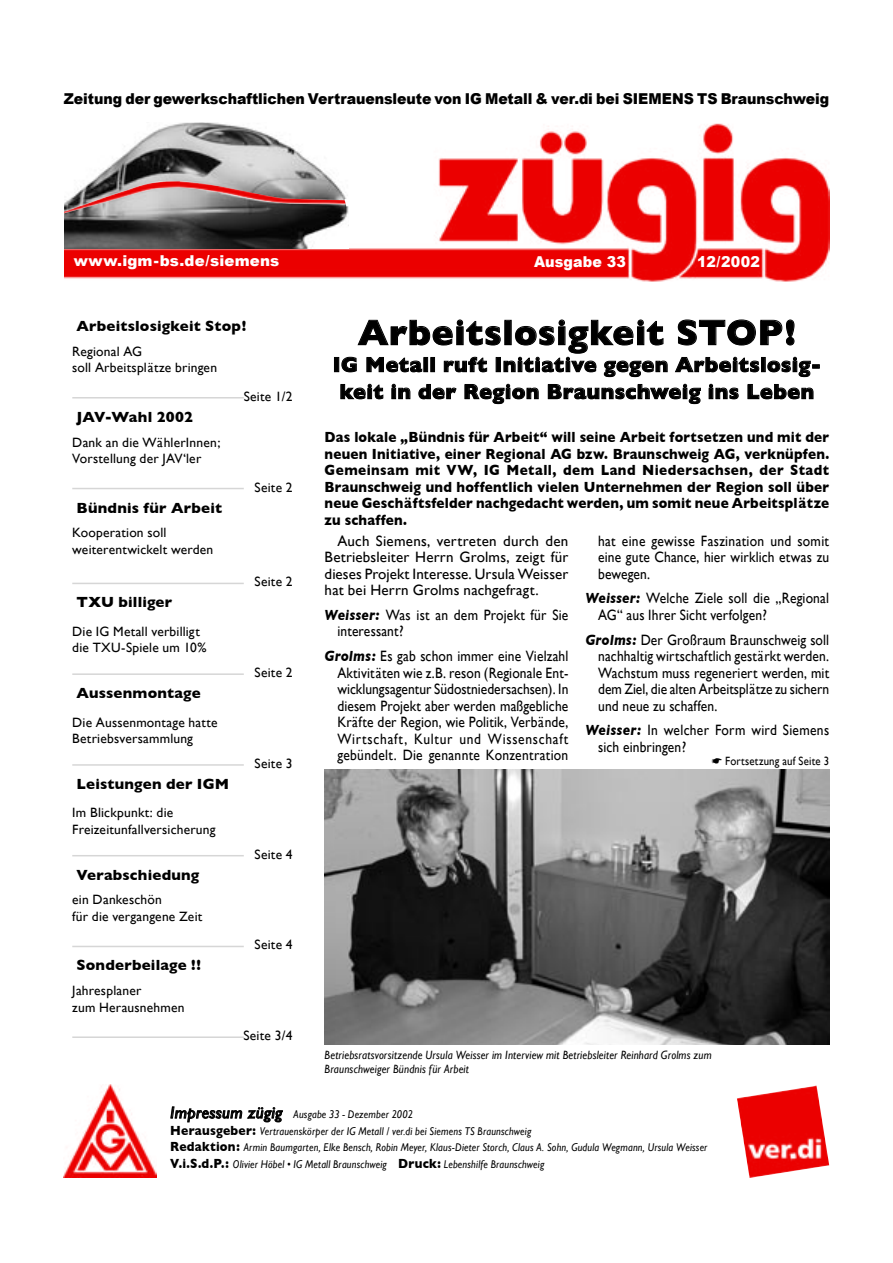
<style>
.page{position:relative;width:893px;height:1263px;background:#fff}
.page>*{position:absolute;margin:0;border:0;box-sizing:border-box;transform-origin:0 0}
.Titel_1{font:700 36px "Gill Sans";letter-spacing:.025em;color:#000}
.Titel_2{font:700 21px/27px "Gill Sans";letter-spacing:.03em;color:#000;text-align:center}
.Interview_Text{font:15px/16.5px "Gill Sans";letter-spacing:.015em;color:#000;scale:.9 1}
.Fließtext_Absatz2{font:700 15px/16.5px "Gill Sans";letter-spacing:.015em;color:#000;text-align:justify;scale:.9 1}
.Fließtext{font:15px/16.5px "Gill Sans";letter-spacing:.01em;color:#000;text-align:justify}
.Inhalt_1{font:700 15px "Gill Sans";letter-spacing:.01em;color:#000}
.Bildunterschrift{font:900 15px "Arial";letter-spacing:-.005em;color:#000;scale:.94 1}
.Fließtext-2{font:900 15px "Arial";letter-spacing:.01em;color:#fff}
.Bildunterschrift-2{font:900 15px "Arial";letter-spacing:.01em;color:#fff;scale:.95 1}
.Inhalt_2{font:13.5px/16.5px "Gill Sans";letter-spacing:.015em;color:#000}
.Inhalt_3{font:13.5px "Gill Sans";letter-spacing:.015em;color:#000}
.Bildunterschrift-3{font:italic 12px/14.4px "Gill Sans";letter-spacing:.015em;color:#000;scale:.9 1}
.t1{font:12px "Gill Sans";letter-spacing:.02em;color:#000;scale:.9 1}
.Fließtext_Absatz1{font:italic 11.25px "Gill Sans";letter-spacing:.02em;color:#000;scale:.9 1}
.Zwischentitel{font:italic 11.25px "Gill Sans";letter-spacing:.02em;color:#000;scale:.9 1}
.s1{font-weight:700;font-style:italic}
.s2{font-size:16.5px}
.s3{font-weight:700;font-style:normal;font-size:13.5px}
</style>
<div class="page">
<img style="left:64px;top:123px;width:765px;height:158px">
<img style="left:64px;top:122px;width:285px;height:126px">
<img style="left:64px;top:1084px;width:93px;height:94px">
<hr style="left:72px;top:397px;width:172px;height:1px;background:#d6d6d6">
<hr style="left:72px;top:488px;width:172px;height:1px;background:#d6d6d6">
<hr style="left:72px;top:583px;width:172px;height:1px;background:#d6d6d6">
<hr style="left:72px;top:673px;width:172px;height:2px;background:#d6d6d6">
<hr style="left:72px;top:764px;width:172px;height:2px;background:#d6d6d6">
<hr style="left:72px;top:855px;width:172px;height:1px;background:#d6d6d6">
<hr style="left:72px;top:946px;width:172px;height:1px;background:#d6d6d6">
<hr style="left:72px;top:1036px;width:172px;height:2px;background:#d6d6d6">
<img style="left:737px;top:1086px;width:92px;height:92px">
<img style="left:234px;top:195px;width:112px;height:9px">
<svg style="left:344px;top:196px;width:16px;height:10px"></svg>
<div style="left:351px;top:197px;width:25px;height:10px;background:#fff"></div>
<svg style="left:170px;top:1106px;width:113px;height:17px"></svg>
<img style="left:325px;top:769px;width:504px;height:275px">
<svg style="left:678px;top:319px;width:117px;height:27px"></svg>
<div style="left:334px;top:357px;width:5px;height:15px;border:1px solid #000"></div>
<svg style="left:341px;top:319px;width:327px;height:58px"></svg>
<svg style="left:675px;top:356px;width:84px;height:17px"></svg>
<div style="left:761px;top:357px;width:4px;height:15px;border:1px solid #000"></div>
<svg style="left:767px;top:356px;width:52px;height:21px"></svg>
<svg style="left:340px;top:383px;width:44px;height:17px"></svg>
<svg style="left:391px;top:383px;width:20px;height:16px"></svg>
<svg style="left:418px;top:384px;width:39px;height:16px"></svg>
<svg style="left:464px;top:383px;width:75px;height:21px"></svg>
<svg style="left:548px;top:383px;width:153px;height:21px"></svg>
<svg style="left:708px;top:383px;width:31px;height:17px"></svg>
<svg style="left:747px;top:384px;width:67px;height:16px"></svg>
<p class="Bildunterschrift" style="left:64px;top:91px;width:816px">Zeitung der gewerkschaftlichen Vertrauensleute von IG Metall &amp; ver.di bei SIEMENS TS Braunschweig</p>
<p class="Fließtext-2" style="left:74px;top:252px;width:207px">www.igm-bs.de/siemens</p>
<p class="Bildunterschrift-2" style="left:534px;top:253px;width:98px">Ausgabe 33</p>
<p class="Bildunterschrift-2" style="left:697px;top:253px;width:67px">12/2002</p>
<p class="Inhalt_1" style="left:77px;top:317px;width:171px">Arbeitslosigkeit Stop!</p>
<p class="Inhalt_2" style="left:72px;top:343px;width:146px">Regional AG<br>soll Arbeitsplätze bringen</p>
<p class="Inhalt_3" style="left:244px;top:388px;width:50px">Seite 1/2</p>
<p class="Inhalt_1" style="left:77px;top:408px;width:118px">JAV-Wahl 2002</p>
<p class="Inhalt_2" style="left:72px;top:434px;width:150px">Dank an die WählerInnen;<br>Vorstellung der JAV‘ler</p>
<p class="Inhalt_3" style="left:255px;top:479px;width:40px">Seite 2</p>
<p class="Inhalt_1" style="left:77px;top:499px;width:147px">Bündnis für Arbeit</p>
<p class="Inhalt_2" style="left:72px;top:524px;width:143px">Kooperation soll weiterentwickelt werden</p>
<p class="Inhalt_3" style="left:255px;top:574px;width:40px">Seite 2</p>
<p class="Inhalt_1" style="left:77px;top:594px;width:97px">TXU billiger</p>
<p class="Inhalt_2" style="left:72px;top:623px;width:136px">Die IG Metall verbilligt die TXU-Spiele um 10%</p>
<p class="Inhalt_3" style="left:255px;top:665px;width:40px">Seite 2</p>
<p class="Inhalt_1" style="left:77px;top:684px;width:126px">Aussenmontage</p>
<p class="Inhalt_2" style="left:72px;top:714px;width:147px">Die Aussenmontage hatte<br>Betriebsversammlung</p>
<p class="Inhalt_3" style="left:255px;top:755px;width:40px">Seite 3</p>
<p class="Inhalt_1" style="left:77px;top:775px;width:154px">Leistungen der IGM</p>
<p class="Inhalt_2" style="left:72px;top:804px;width:145px">Im Blickpunkt: die<br>Freizeitunfallversicherung</p>
<p class="Inhalt_3" style="left:255px;top:846px;width:40px">Seite 4</p>
<p class="Inhalt_1" style="left:77px;top:866px;width:124px">Verabschiedung</p>
<p class="Inhalt_2" style="left:72px;top:891px;width:132px">ein Dankeschön<br>für die vergangene Zeit</p>
<p class="Inhalt_3" style="left:255px;top:937px;width:40px">Seite 4</p>
<p class="Inhalt_1" style="left:77px;top:957px;width:126px">Sonderbeilage !!</p>
<p class="Inhalt_2" style="left:72px;top:982px;width:114px">Jahresplaner<br>zum Herausnehmen</p>
<p class="Inhalt_3" style="left:243px;top:1028px;width:51px">Seite 3/4</p>
<p class="Titel_1" style="left:358px;top:311px;width:439px">Arbeitslosigkeit STOP!</p>
<p class="Titel_2" style="left:333px;top:351px;width:490px">IG Metall ruft Initiative gegen Arbeitslosig&shy;keit in der Region Braunschweig ins Leben</p>
<p class="Fließtext_Absatz2" style="left:325px;top:429px;width:562px">Das lokale „Bündnis für Arbeit“ will seine Arbeit fortsetzen und mit der neuen Initiative, einer Regional AG bzw. Braunschweig AG, verknüpfen.<br>Gemeinsam mit VW, IG Metall, dem Land Niedersachsen, der Stadt Braunschweig und hoffentlich vielen Unternehmen der Region soll über neue Geschäftsfelder nachgedacht werden, um somit neue Arbeitsplätze zu schaffen.</p>
<p class="Fließtext" style="left:325px;top:532px;width:245px;text-indent:13px">Auch Siemens, vertreten durch den Betriebsleiter Herrn Grolms, zeigt für dieses Projekt Interesse. Ursula Weisser hat bei Herrn Grolms nachgefragt.</p>
<p class="Interview_Text" style="left:337px;top:606px;width:258px;text-indent:-13px"><span class="s1">Weisser:</span> Was ist an dem Projekt für Sie interessant?</p>
<p class="Interview_Text" style="left:337px;top:648px;width:258px;text-align:justify;text-indent:-13px"><span class="s1">Grolms:</span> Es gab schon immer eine Vielzahl Aktivitäten wie z.B. reson (Regionale Ent&shy;wicklungsagentur Südostniedersachsen). In diesem Projekt aber werden maßgebliche Kräfte der Region, wie Politik, Verbände, Wirtschaft, Kultur und Wissenschaft gebündelt. Die genannte Konzentration</p>
<p class="Interview_Text" style="left:598px;top:532px;width:258px;text-align:justify">hat eine gewisse Faszination und somit eine gute Chance, hier wirklich etwas zu bewegen.</p>
<p class="Interview_Text" style="left:598px;top:590px;width:258px;text-indent:-13px"><span class="s1">Weisser:</span> Welche Ziele soll die „Regional<br>AG“ aus Ihrer Sicht verfolgen?</p>
<p class="Interview_Text" style="left:598px;top:631px;width:258px;text-align:justify;text-indent:-13px"><span class="s1">Grolms:</span> Der Großraum Braunschweig soll nachhaltig wirtschaftlich gestärkt werden.<br>Wachstum muss regeneriert werden, mit dem Ziel, die alten Arbeitsplätze zu sichern und neue zu schaffen.</p>
<p class="Interview_Text" style="left:598px;top:722px;width:258px;text-indent:-13px"><span class="s1">Weisser:</span> In welcher Form wird Siemens sich einbringen?</p>
<p class="t1" style="left:725px;top:754px;width:117px">Fortsetzung auf Seite 3</p>
<p class="Bildunterschrift-3" style="left:325px;top:1047px;width:432px">Betriebsratsvorsitzende Ursula Weisser im Interview mit Betriebsleiter Reinhard Grolms zum<br>Braunschweiger Bündnis für Arbeit</p>
<p class="Zwischentitel" style="left:170px;top:1108px;width:271px"><span class="s2">Impressum zügig</span> Ausgabe 33 - Dezember 2002</p>
<p class="Zwischentitel" style="left:170px;top:1124px;width:403px"><span class="s3">Herausgeber:</span> Vertrauenskörper der IG Metall / ver.di bei Siemens TS Braunschweig</p>
<p class="Fließtext_Absatz1" style="left:170px;top:1141px;width:598px"><span class="s3">Redaktion:</span> Armin Baumgarten, Elke Bensch, Robin Meyer, Klaus-Dieter Storch, Claus A. Sohn, Gudula Wegmann, Ursula Weisser</p>
<p class="Fließtext_Absatz1" style="left:170px;top:1157px;width:417px"><span class="s3">V.i.S.d.P.:</span> Olivier Höbel • IG Metall Braunschweig <span class="s3">Druck:</span> Lebenshilfe Braunschweig</p>
</div>
